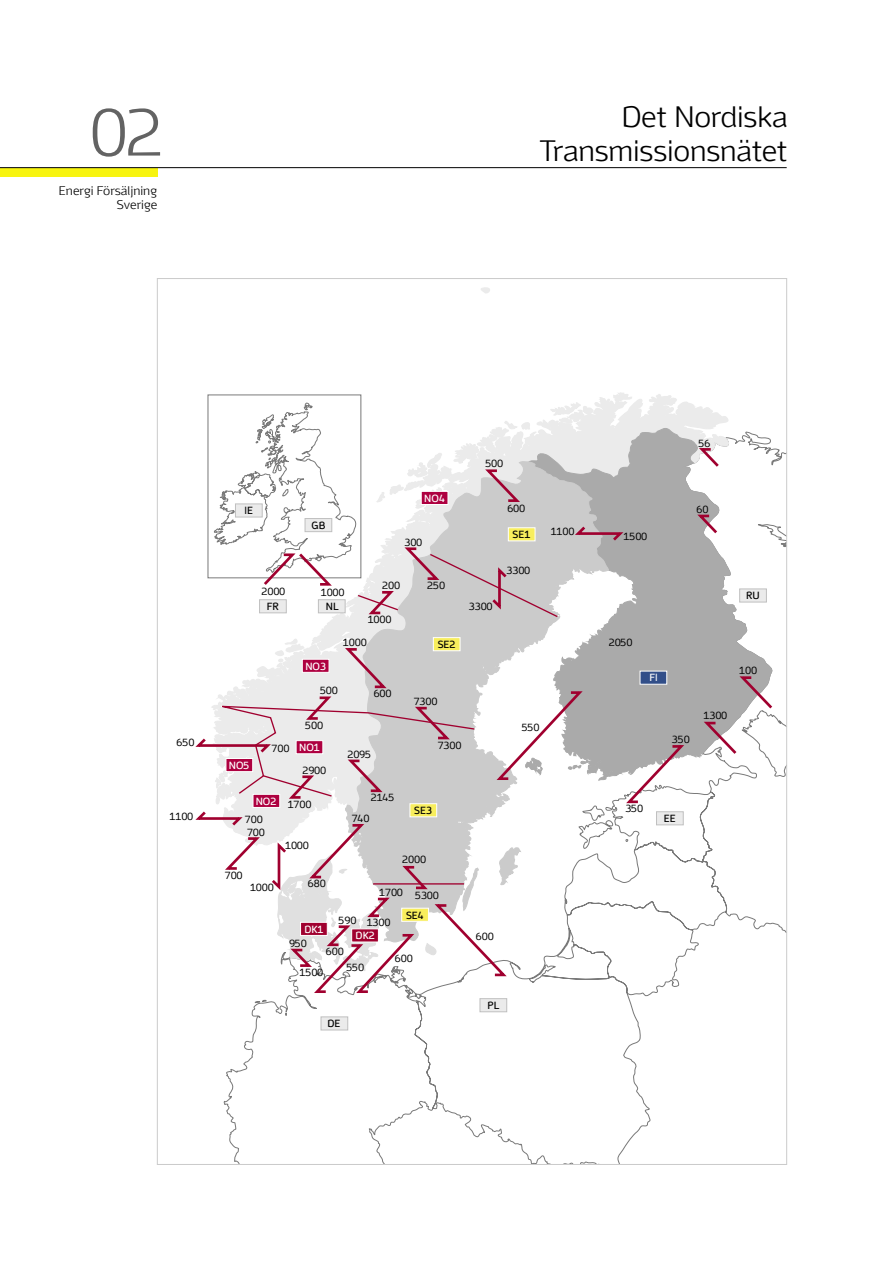
<style>
.page{position:relative;width:893px;height:1263px;background:#fff}
.page>*{position:absolute;margin:0;border:0;box-sizing:border-box;transform-origin:0 0}
.t1{font:300 67.5px "Energi";color:#636363}
.t2{font:300 30px/33.8px "Energi";letter-spacing:-.01em;color:#000;text-align:right}
.t3{font:300 12.75px/14.2px "Energi";color:#000;text-align:right}
.t4{font:10.65px "Energi";color:#000}
.t5{font:700 10.65px "Energi";color:#000}
.t6{font:700 10.65px "Energi";color:#fff}
</style>
<div class="page">
<div style="left:0;top:168px;width:157px;height:8px;background:#f7f410"></div>
<hr style="left:0;top:167px;width:787px;height:1px;background:#000">
<svg style="left:223px;top:448px;width:562px;height:715px"></svg>
<svg style="left:481px;top:287px;width:9px;height:6px"></svg>
<svg style="left:213px;top:392px;width:516px;height:55px"></svg>
<svg style="left:528px;top:428px;width:243px;height:19px"></svg>
<svg style="left:253px;top:994px;width:127px;height:15px"></svg>
<svg style="left:195px;top:447px;width:580px;height:547px"></svg>
<svg style="left:208px;top:553px;width:351px;height:332px"></svg>
<div style="left:235px;top:504px;width:28px;height:13px;background:#ebebeb;border:1px solid #c0c0c0"></div>
<div style="left:305px;top:518px;width:27px;height:14px;background:#ebebeb;border:1px solid #c0c0c0"></div>
<div style="left:259px;top:599px;width:28px;height:14px;background:#ebebeb;border:1px solid #c0c0c0"></div>
<div style="left:318px;top:599px;width:27px;height:14px;background:#ebebeb;border:1px solid #c0c0c0"></div>
<div style="left:302px;top:659px;width:27px;height:14px;background:#ae0040;border:1px solid #fff"></div>
<div style="left:296px;top:740px;width:27px;height:14px;background:#ae0040;border:1px solid #fff"></div>
<div style="left:253px;top:794px;width:27px;height:14px;background:#ae0040;border:1px solid #fff"></div>
<div style="left:226px;top:758px;width:27px;height:14px;background:#ae0040;border:1px solid #fff"></div>
<div style="left:421px;top:491px;width:27px;height:14px;background:#ae0040;border:1px solid #fff"></div>
<div style="left:508px;top:527px;width:27px;height:14px;background:#f8ee5d;border:1px solid #fff"></div>
<div style="left:433px;top:637px;width:27px;height:14px;background:#f8ee5d;border:1px solid #fff"></div>
<div style="left:410px;top:803px;width:27px;height:14px;background:#f8ee5d;border:1px solid #fff"></div>
<div style="left:401px;top:908px;width:28px;height:14px;background:#f8ee5d;border:1px solid #fff"></div>
<div style="left:300px;top:922px;width:28px;height:14px;background:#a0002f;border:1px solid #fff"></div>
<div style="left:351px;top:928px;width:28px;height:14px;background:#a0002f;border:1px solid #fff"></div>
<div style="left:640px;top:671px;width:27px;height:13px;background:#314e89"></div>
<div style="left:656px;top:811px;width:28px;height:14px;background:#ebebeb;border:1px solid #c0c0c0"></div>
<div style="left:739px;top:589px;width:28px;height:13px;background:#ebebeb;border:1px solid #c0c0c0"></div>
<div style="left:321px;top:1016px;width:27px;height:14px;background:#ebebeb;border:1px solid #c0c0c0"></div>
<div style="left:480px;top:998px;width:27px;height:14px;background:#ebebeb;border:1px solid #c0c0c0"></div>
<p class="t1" style="left:89px;top:93px;width:75px">02</p>
<p class="t3" style="left:59px;top:183px;width:100px">Energi Försäljning<br>Sverige</p>
<p class="t2" style="left:540px;top:101px;width:249px">Det Nordiska<br>Transmissionsnätet</p>
<p class="t4" style="left:177px;top:736px;width:19px">650</p>
<p class="t4" style="left:170px;top:810px;width:25px">1100</p>
<p class="t4" style="left:485px;top:457px;width:19px">500</p>
<p class="t5" style="left:245px;top:504px;width:10px">IE</p>
<p class="t5" style="left:312px;top:519px;width:15px">GB</p>
<p class="t6" style="left:424px;top:492px;width:22px">NO4</p>
<p class="t4" style="left:404px;top:536px;width:19px">300</p>
<p class="t4" style="left:261px;top:586px;width:25px">2000</p>
<p class="t4" style="left:321px;top:586px;width:25px">1000</p>
<p class="t5" style="left:267px;top:600px;width:13px">FR</p>
<p class="t5" style="left:326px;top:600px;width:14px">NL</p>
<p class="t4" style="left:382px;top:579px;width:19px">200</p>
<p class="t4" style="left:427px;top:579px;width:19px">250</p>
<p class="t4" style="left:368px;top:613px;width:25px">1000</p>
<p class="t6" style="left:305px;top:660px;width:22px">NO3</p>
<p class="t4" style="left:343px;top:636px;width:25px">1000</p>
<p class="t4" style="left:320px;top:684px;width:19px">500</p>
<p class="t4" style="left:272px;top:742px;width:19px">700</p>
<p class="t4" style="left:305px;top:719px;width:19px">500</p>
<p class="t6" style="left:299px;top:741px;width:22px">NO1</p>
<p class="t6" style="left:229px;top:759px;width:22px">NO5</p>
<p class="t6" style="left:256px;top:795px;width:22px">NO2</p>
<p class="t4" style="left:245px;top:813px;width:19px">700</p>
<p class="t4" style="left:247px;top:826px;width:19px">700</p>
<p class="t4" style="left:302px;top:764px;width:25px">2900</p>
<p class="t4" style="left:288px;top:798px;width:25px">1700</p>
<p class="t4" style="left:285px;top:839px;width:25px">1000</p>
<p class="t4" style="left:374px;top:688px;width:19px">600</p>
<p class="t4" style="left:347px;top:748px;width:25px">2095</p>
<p class="t4" style="left:371px;top:791px;width:25px">2145</p>
<p class="t4" style="left:352px;top:812px;width:19px">740</p>
<p class="t5" style="left:438px;top:638px;width:19px">SE2</p>
<p class="t4" style="left:414px;top:695px;width:25px">7300</p>
<p class="t4" style="left:438px;top:739px;width:25px">7300</p>
<p class="t5" style="left:414px;top:804px;width:19px">SE3</p>
<p class="t4" style="left:225px;top:869px;width:19px">700</p>
<p class="t4" style="left:250px;top:881px;width:25px">1000</p>
<p class="t4" style="left:402px;top:853px;width:25px">2000</p>
<p class="t4" style="left:379px;top:888px;width:61px">1700 5300</p>
<p class="t4" style="left:367px;top:916px;width:25px">1300</p>
<p class="t4" style="left:395px;top:952px;width:19px">600</p>
<p class="t4" style="left:308px;top:877px;width:19px">680</p>
<p class="t5" style="left:406px;top:909px;width:19px">SE4</p>
<p class="t4" style="left:339px;top:914px;width:19px">590</p>
<p class="t6" style="left:304px;top:923px;width:21px">DK1</p>
<p class="t6" style="left:356px;top:929px;width:21px">DK2</p>
<p class="t4" style="left:289px;top:937px;width:19px">950</p>
<p class="t4" style="left:326px;top:945px;width:19px">600</p>
<p class="t4" style="left:346px;top:961px;width:19px">550</p>
<p class="t4" style="left:300px;top:966px;width:25px">1500</p>
<p class="t4" style="left:469px;top:600px;width:25px">3300</p>
<p class="t4" style="left:476px;top:930px;width:19px">600</p>
<p class="t4" style="left:507px;top:502px;width:19px">600</p>
<p class="t5" style="left:513px;top:528px;width:19px">SE1</p>
<p class="t4" style="left:507px;top:564px;width:25px">3300</p>
<p class="t4" style="left:522px;top:721px;width:19px">550</p>
<p class="t5" style="left:327px;top:1017px;width:15px">DE</p>
<p class="t5" style="left:487px;top:999px;width:13px">PL</p>
<p class="t4" style="left:551px;top:525px;width:25px">1100</p>
<p class="t4" style="left:698px;top:437px;width:13px">56</p>
<p class="t4" style="left:623px;top:530px;width:25px">1500</p>
<p class="t4" style="left:696px;top:503px;width:13px">60</p>
<p class="t4" style="left:609px;top:636px;width:25px">2050</p>
<p class="t5" style="left:746px;top:589px;width:15px">RU</p>
<p class="t6" style="left:650px;top:671px;width:10px">FI</p>
<p class="t4" style="left:739px;top:664px;width:19px">100</p>
<p class="t4" style="left:672px;top:733px;width:19px">350</p>
<p class="t4" style="left:703px;top:709px;width:25px">1300</p>
<p class="t4" style="left:625px;top:802px;width:19px">350</p>
<p class="t5" style="left:664px;top:812px;width:13px">EE</p>
</div>
